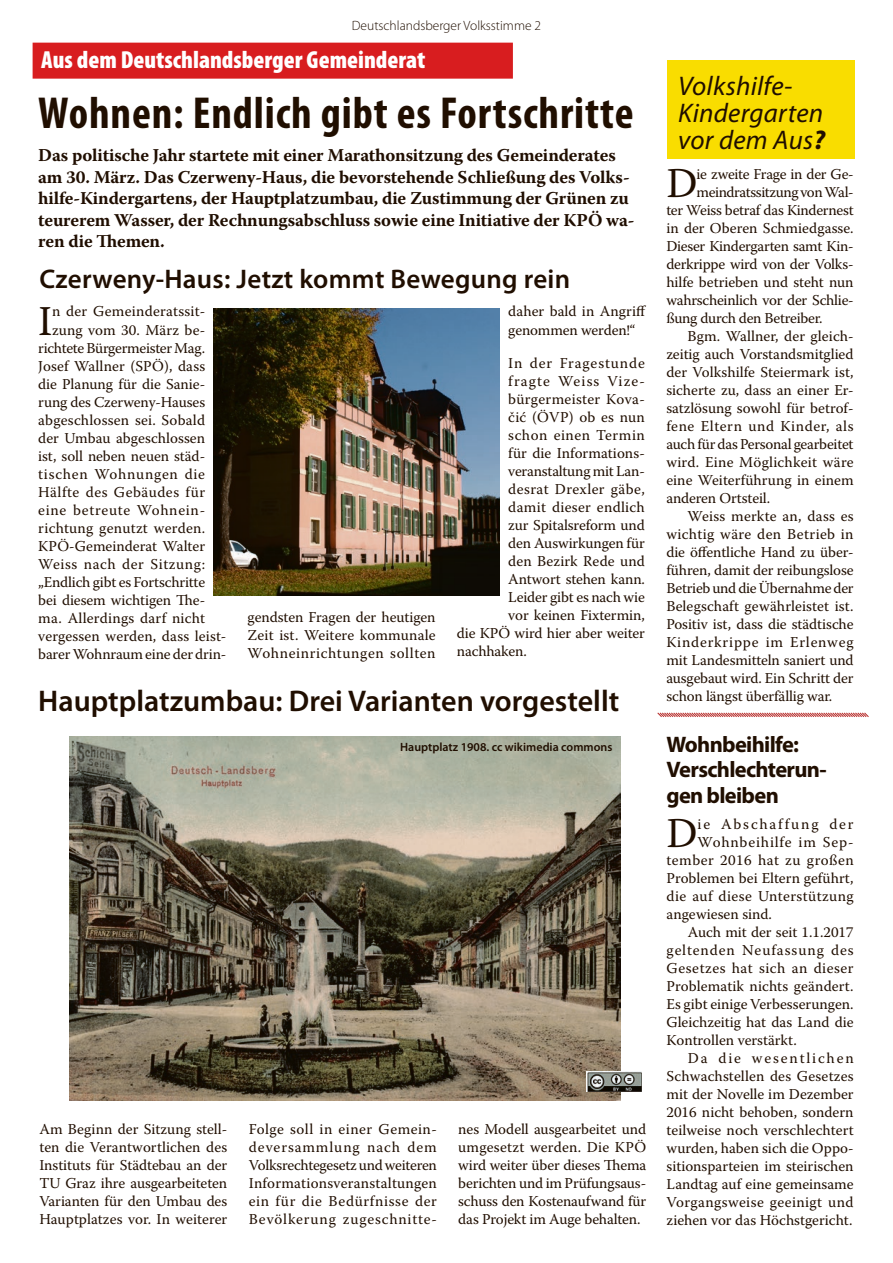
<style>
.page{position:relative;width:893px;height:1263px;background:#fff}
.page>*{position:absolute;margin:0;border:0;box-sizing:border-box;transform-origin:0 0}
.headline_B_T2{font:700 condensed 45px "Myriad Pro";letter-spacing:.02em;color:#200e00}
.Fließtext{font:42.3px "Warnock Pro";color:#200e00}
.headline_B_T2-2{font:600 30px "Myriad Pro";color:#200e00}
.headline_B_T2-3{font:600 27px "Myriad Pro";letter-spacing:.01em;color:#200e00}
.headline_B_T2-4{font:italic 27px/27px "Myriad Pro";letter-spacing:.01em;color:#200e00}
.Fließtext-2{font:900 condensed 24.75px "Myriad Pro";color:#fff}
.headline_B_T2-5{font:700 22.5px/25.5px "Myriad Pro";letter-spacing:-.03em;color:#200e00}
.Fließtext-3{font:700 18px/21.6px "Warnock Pro";letter-spacing:-.01em;color:#200e00}
.Fließtext-4{font:15px/18px "Warnock Pro";color:#200e00;text-align:justify}
.Fließtext-5{font:15px "Warnock Pro";letter-spacing:-.02em;color:#200e00}
.Fließtext-6{font:15px "Warnock Pro";letter-spacing:.02em;color:#200e00}
.Fließtext-7{font:15px "Warnock Pro";letter-spacing:.035em;color:#200e00}
.Fließtext-8{font:15px "Warnock Pro";letter-spacing:.025em;color:#200e00}
.Fließtext-9{font:15px "Warnock Pro";letter-spacing:-.03em;color:#200e00}
.Fließtext-10{font:15px "Warnock Pro";letter-spacing:.045em;color:#200e00}
.Fließtext-11{font:15px "Warnock Pro";letter-spacing:.04em;color:#200e00}
.Fließtext-12{font:15px "Warnock Pro";letter-spacing:.05em;color:#200e00}
.Fließtext-13{font:15px "Warnock Pro";letter-spacing:.03em;color:#200e00}
.Fließtext-14{font:15px "Warnock Pro";letter-spacing:.055em;color:#200e00}
.Fließtext-15{font:15px "Warnock Pro";letter-spacing:.06em;color:#200e00}
.Fließtext-16{font:15px "Warnock Pro";letter-spacing:.075em;color:#200e00}
.Fließtext-17{font:15px "Warnock Pro";letter-spacing:.12em;color:#200e00}
.t1{font:300 13.5px "Myriad Pro";color:#200e00}
.Fließtext-18{font:600 12px "Myriad Pro";color:#200e00}
.s1{font-weight:700}
</style>
<div class="page">
<div style="left:667px;top:61px;width:187px;height:98px;background:#f9dd00"></div>
<div style="left:33px;top:43px;width:480px;height:36px;background:#d81d1f"></div>
<img style="left:214px;top:308px;width:286px;height:287px">
<img style="left:69px;top:736px;width:551px;height:365px">
<img style="left:587px;top:1071px;width:55px;height:20px">
<svg style="left:657px;top:712px;width:212px;height:5px"></svg>
<p class="t1" style="left:352px;top:18px;width:191px">Deutschlandsberger Volksstimme 2</p>
<p class="Fließtext-2" style="left:41px;top:44px;width:386px">Aus dem Deutschlandsberger Gemeinderat</p>
<p class="headline_B_T2" style="left:38px;top:85px;width:597px">Wohnen: Endlich gibt es Fortschritte</p>
<p class="Fließtext-3" style="left:38px;top:144px;width:598px">Das politische Jahr startete mit einer Marathonsitzung des Gemeinderates am 30. März. Das Czerweny-Haus, die bevorstehende Schließung des Volks&shy;hilfe-Kindergartens, der Hauptplatzumbau, die Zustimmung der Grünen zu teurerem Wasser, der Rechnungsabschluss sowie eine Initiative der KPÖ wa&shy;ren die Themen.</p>
<p class="headline_B_T2-3" style="left:39px;top:262px;width:532px">Czerweny-Haus: Jetzt kommt Bewegung rein</p>
<p class="Fließtext" style="left:38px;top:295px;width:16px">I</p>
<p class="Fließtext-4" style="left:52px;top:302px;width:155px">n der Gemeinderatssit-</p>
<p class="Fließtext-4" style="left:52px;top:320px;width:155px">zung vom 30. März be-</p>
<p class="Fließtext-5" style="left:38px;top:339px;width:168px">richtete Bürgermeister Mag.</p>
<p class="Fließtext-4" style="left:38px;top:356px;width:168px">Josef Wallner (SPÖ), dass</p>
<p class="Fließtext-4" style="left:38px;top:374px;width:168px">die Planung für die Sanie-</p>
<p class="Fließtext-4" style="left:38px;top:392px;width:168px">rung des Czerweny-Hauses</p>
<p class="Fließtext-4" style="left:38px;top:410px;width:168px">abgeschlossen sei. Sobald</p>
<p class="Fließtext-4" style="left:38px;top:428px;width:168px">der Umbau abgeschlossen</p>
<p class="Fließtext-4" style="left:38px;top:446px;width:168px">ist, soll neben neuen städ-</p>
<p class="Fließtext-12" style="left:38px;top:465px;width:168px">tischen Wohnungen die</p>
<p class="Fließtext-7" style="left:38px;top:483px;width:168px">Hälfte des Gebäudes für</p>
<p class="Fließtext-10" style="left:38px;top:501px;width:168px">eine betreute Wohnein-</p>
<p class="Fließtext-6" style="left:38px;top:519px;width:168px">richtung genutzt werden.</p>
<p class="Fließtext-4" style="left:38px;top:536px;width:168px">KPÖ-Gemeinderat Walter</p>
<p class="Fließtext-11" style="left:38px;top:555px;width:168px">Weiss nach der Sitzung:</p>
<p class="Fließtext-4" style="left:38px;top:572px;width:168px">„Endlich gibt es Fortschritte</p>
<p class="Fließtext-4" style="left:38px;top:590px;width:168px">bei diesem wichtigen The-</p>
<p class="Fließtext-4" style="left:38px;top:608px;width:168px">ma. Allerdings darf nicht</p>
<p class="Fließtext-4" style="left:38px;top:626px;width:190px">vergessen werden, dass leist-</p>
<p class="Fließtext-4" style="left:38px;top:644px;width:190px">barer Wohnraum eine der drin-</p>
<p class="Fließtext-4" style="left:248px;top:608px;width:190px">gendsten Fragen der heutigen Zeit ist. Weitere kommunale Wohneinrichtungen sollten</p>
<p class="Fließtext-4" style="left:508px;top:302px;width:139px">daher bald in Angriff genommen werden!“</p>
<p class="Fließtext-15" style="left:508px;top:354px;width:138px">In der Fragestunde</p>
<p class="Fließtext-16" style="left:508px;top:372px;width:138px">fragte Weiss Vize-</p>
<p class="Fließtext-6" style="left:508px;top:390px;width:138px">bürgermeister Kova-</p>
<p class="Fließtext-4" style="left:508px;top:407px;width:138px">čić (ÖVP) ob es nun</p>
<p class="Fließtext-7" style="left:508px;top:426px;width:138px">schon einen Termin</p>
<p class="Fließtext-4" style="left:508px;top:443px;width:138px">für die Informations-</p>
<p class="Fließtext-4" style="left:508px;top:461px;width:138px">veranstaltung mit Lan-</p>
<p class="Fließtext-13" style="left:508px;top:480px;width:138px">desrat Drexler gäbe,</p>
<p class="Fließtext-6" style="left:508px;top:498px;width:138px">damit dieser endlich</p>
<p class="Fließtext-4" style="left:508px;top:515px;width:138px">zur Spitalsreform und</p>
<p class="Fließtext-4" style="left:508px;top:533px;width:138px">den Auswirkungen für</p>
<p class="Fließtext-4" style="left:508px;top:551px;width:138px">den Bezirk Rede und</p>
<p class="Fließtext-4" style="left:508px;top:569px;width:138px">Antwort stehen kann.</p>
<p class="Fließtext-4" style="left:508px;top:587px;width:138px">Leider gibt es nach wie</p>
<p class="Fließtext-4" style="left:508px;top:605px;width:138px">vor keinen Fixtermin,</p>
<p class="Fließtext-4" style="left:457px;top:623px;width:190px">die KPÖ wird hier aber weiter</p>
<p class="Fließtext-4" style="left:457px;top:641px;width:71px">nachhaken.</p>
<p class="headline_B_T2-2" style="left:38px;top:682px;width:582px">Hauptplatzumbau: Drei Varianten vorgestellt</p>
<p class="headline_B_T2-4" style="left:678px;top:72px;width:149px">Volkshilfe-<br>Kindergarten vor dem Aus<span class="s1">?</span></p>
<p class="Fließtext" style="left:666px;top:158px;width:33px">D</p>
<p class="Fließtext-5" style="left:697px;top:165px;width:159px">ie zweite Frage in der Ge-</p>
<p class="Fließtext-9" style="left:697px;top:183px;width:159px">meindratssitzung von Wal-</p>
<p class="Fließtext-5" style="left:666px;top:201px;width:189px">ter Weiss betraf das Kindernest</p>
<p class="Fließtext-4" style="left:666px;top:219px;width:189px">in der Oberen Schmiedgasse.</p>
<p class="Fließtext-5" style="left:666px;top:237px;width:189px">Dieser Kindergarten samt Kin-</p>
<p class="Fließtext-5" style="left:666px;top:255px;width:189px">derkrippe wird von der Volks-</p>
<p class="Fließtext-4" style="left:666px;top:273px;width:189px">hilfe betrieben und steht nun</p>
<p class="Fließtext-4" style="left:666px;top:291px;width:189px">wahrscheinlich vor der Schlie-</p>
<p class="Fließtext-5" style="left:666px;top:309px;width:158px">ßung durch den Betreiber.</p>
<p class="Fließtext-4" style="left:666px;top:327px;width:189px;text-indent:21px">Bgm. Wallner, der gleich&shy;zeitig auch Vorstandsmitglied der Volkshilfe Steiermark ist, sicherte zu, dass an einer Er&shy;satzlösung sowohl für betrof&shy;fene Eltern und Kinder, als auch für das Personal gearbeitet wird. Eine Möglichkeit wäre eine Weiterführung in einem anderen Ortsteil.</p>
<p class="Fließtext-4" style="left:666px;top:507px;width:189px;text-indent:21px">Weiss merkte an, dass es wichtig wäre den Betrieb in die öffentliche Hand zu über&shy;führen, damit der reibungslose Betrieb und die Übernahme der Belegschaft gewährleistet ist.<br>Positiv ist, dass die städtische Kinderkrippe im Erlenweg mit Landesmitteln saniert und ausgebaut wird. Ein Schritt der schon längst überfällig war.</p>
<p class="Fließtext-18" style="left:400px;top:740px;width:214px">Hauptplatz 1908. cc wikimedia commons</p>
<p class="headline_B_T2-5" style="left:666px;top:730px;width:162px">Wohnbeihilfe:<br>Verschlechterun&shy;gen bleiben</p>
<p class="Fließtext" style="left:666px;top:808px;width:33px">D</p>
<p class="Fließtext-17" style="left:698px;top:815px;width:157px">ie Abschaffung der</p>
<p class="Fließtext-14" style="left:698px;top:833px;width:157px">Wohnbeihilfe im Sep-</p>
<p class="Fließtext-7" style="left:666px;top:851px;width:189px">tember 2016 hat zu großen</p>
<p class="Fließtext-4" style="left:666px;top:869px;width:189px">Problemen bei Eltern geführt,</p>
<p class="Fließtext-8" style="left:666px;top:887px;width:189px">die auf diese Unterstützung</p>
<p class="Fließtext-4" style="left:666px;top:905px;width:107px">angewiesen sind.</p>
<p class="Fließtext-4" style="left:666px;top:923px;width:189px;text-indent:21px">Auch mit der seit 1.1.2017 geltenden Neufassung des Gesetzes hat sich an dieser Problematik nichts geändert.<br>Es gibt einige Verbesserungen.<br>Gleichzeitig hat das Land die Kontrollen verstärkt.</p>
<p class="Fließtext-4" style="left:666px;top:1049px;width:189px;text-indent:21px">Da die wesentlichen Schwachstellen des Gesetzes mit der Novelle im Dezember 2016 nicht behoben, sondern teilweise noch verschlechtert wurden, haben sich die Oppo&shy;sitionsparteien im steirischen Landtag auf eine gemeinsame Vorgangsweise geeinigt und ziehen vor das Höchstgericht.</p>
<p class="Fließtext-4" style="left:39px;top:1119px;width:190px">Am Beginn der Sitzung stell&shy;ten die Verantwortlichen des Instituts für Städtebau an der TU Graz ihre ausgearbeiteten Varianten für den Umbau des Hauptplatzes vor. In weiterer</p>
<p class="Fließtext-4" style="left:249px;top:1119px;width:190px">Folge soll in einer Gemein&shy;deversammlung nach dem Volksrechtegesetz und weiteren Informationsveranstaltungen ein für die Bedürfnisse der Bevölkerung zugeschnitte-</p>
<p class="Fließtext-4" style="left:458px;top:1119px;width:190px">nes Modell ausgearbeitet und umgesetzt werden. Die KPÖ wird weiter über dieses Thema berichten und im Prüfungsaus&shy;schuss den Kostenaufwand für das Projekt im Auge behalten.</p>
</div>
